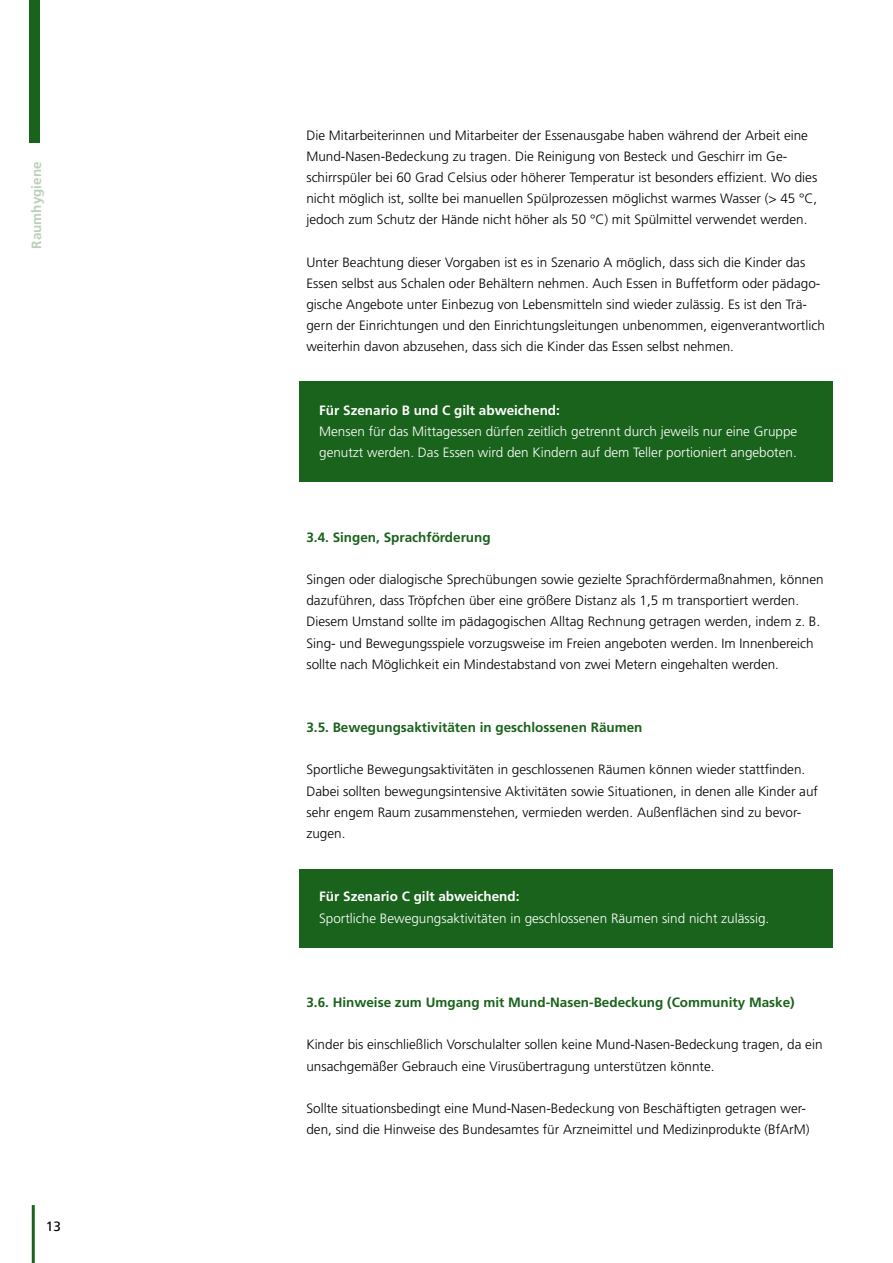
<style>
.page{position:relative;width:893px;height:1263px;background:#fff}
.page>*{position:absolute;margin:0;border:0;box-sizing:border-box;transform-origin:0 0}
.t1{font:300 13.5px/21.1px "Frutiger LT Std";color:#000}
.t2{font:300 13.5px/21.1px "Frutiger LT Std";color:#fff}
.t3{font:700 13.5px "Frutiger LT Std";color:#1a631c}
.t4{font:700 13.5px "Frutiger LT Std";color:#fff}
.t5{font:700 13.5px "Frutiger LT Std";color:#bad0bb}
.t6{font:13.5px "Frutiger LT Std";color:#000}
</style>
<div class="page">
<div style="left:299px;top:382px;width:534px;height:100px;background:#1a631c"></div>
<div style="left:299px;top:869px;width:534px;height:78px;background:#1a631c"></div>
<div style="left:29px;top:0;width:10px;height:142px;background:#1a631c"></div>
<hr style="left:32px;top:1205px;width:3px;height:58px;background:#1a631c">
<p class="t5" style="left:28px;top:249px;width:89px;rotate:-90deg">Raumhygiene</p>
<p class="t6" style="left:46px;top:1218px;width:17px">13</p>
<p class="t1" style="left:306px;top:125px;width:512px">Die Mitarbeiterinnen und Mitarbeiter der Essenausgabe haben während der Arbeit eine Mund-Nasen-Bedeckung zu tragen. Die Reinigung von Besteck und Geschirr im Ge&shy;schirrspüler bei 60 Grad Celsius oder höherer Temperatur ist besonders effizient. Wo dies nicht möglich ist, sollte bei manuellen Spülprozessen möglichst warmes Wasser (&gt; 45 °C, jedoch zum Schutz der Hände nicht höher als 50 °C) mit Spülmittel verwendet werden.</p>
<p class="t1" style="left:306px;top:252px;width:520px">Unter Beachtung dieser Vorgaben ist es in Szenario A möglich, dass sich die Kinder das Essen selbst aus Schalen oder Behältern nehmen. Auch Essen in Buffetform oder pädago&shy;gische Angebote unter Einbezug von Lebensmitteln sind wieder zulässig. Es ist den Trä&shy;gern der Einrichtungen und den Einrichtungsleitungen unbenommen, eigenverantwortlich weiterhin davon abzusehen, dass sich die Kinder das Essen selbst nehmen.</p>
<p class="t4" style="left:319px;top:402px;width:242px">Für Szenario B und C gilt abweichend:</p>
<p class="t2" style="left:319px;top:421px;width:480px">Mensen für das Mittagessen dürfen zeitlich getrennt durch jeweils nur eine Gruppe genutzt werden. Das Essen wird den Kindern auf dem Teller portioniert angeboten.</p>
<p class="t3" style="left:306px;top:529px;width:186px">3.4. Singen, Sprachförderung</p>
<p class="t1" style="left:306px;top:569px;width:519px">Singen oder dialogische Sprechübungen sowie gezielte Sprachfördermaßnahmen, können dazuführen, dass Tröpfchen über eine größere Distanz als 1,5 m transportiert werden.<br>Diesem Umstand sollte im pädagogischen Alltag Rechnung getragen werden, indem z. B.<br>Sing- und Bewegungsspiele vorzugsweise im Freien angeboten werden. Im Innenbereich sollte nach Möglichkeit ein Mindestabstand von zwei Metern eingehalten werden.</p>
<p class="t3" style="left:306px;top:719px;width:338px">3.5. Bewegungsaktivitäten in geschlossenen Räumen</p>
<p class="t1" style="left:306px;top:759px;width:513px">Sportliche Bewegungsaktivitäten in geschlossenen Räumen können wieder stattfinden.<br>Dabei sollten bewegungsintensive Aktivitäten sowie Situationen, in denen alle Kinder auf sehr engem Raum zusammenstehen, vermieden werden. Außenflächen sind zu bevor&shy;zugen.</p>
<p class="t4" style="left:319px;top:889px;width:202px">Für Szenario C gilt abweichend:</p>
<p class="t2" style="left:319px;top:907px;width:452px">Sportliche Bewegungsaktivitäten in geschlossenen Räumen sind nicht zulässig.</p>
<p class="t3" style="left:306px;top:994px;width:490px">3.6. Hinweise zum Umgang mit Mund-Nasen-Bedeckung (Community Maske)</p>
<p class="t1" style="left:306px;top:1034px;width:518px">Kinder bis einschließlich Vorschulalter sollen keine Mund-Nasen-Bedeckung tragen, da ein unsachgemäßer Gebrauch eine Virusübertragung unterstützen könnte.</p>
<p class="t1" style="left:306px;top:1098px;width:505px">Sollte situationsbedingt eine Mund-Nasen-Bedeckung von Beschäftigten getragen wer&shy;den, sind die Hinweise des Bundesamtes für Arzneimittel und Medizinprodukte (BfArM)</p>
</div>
